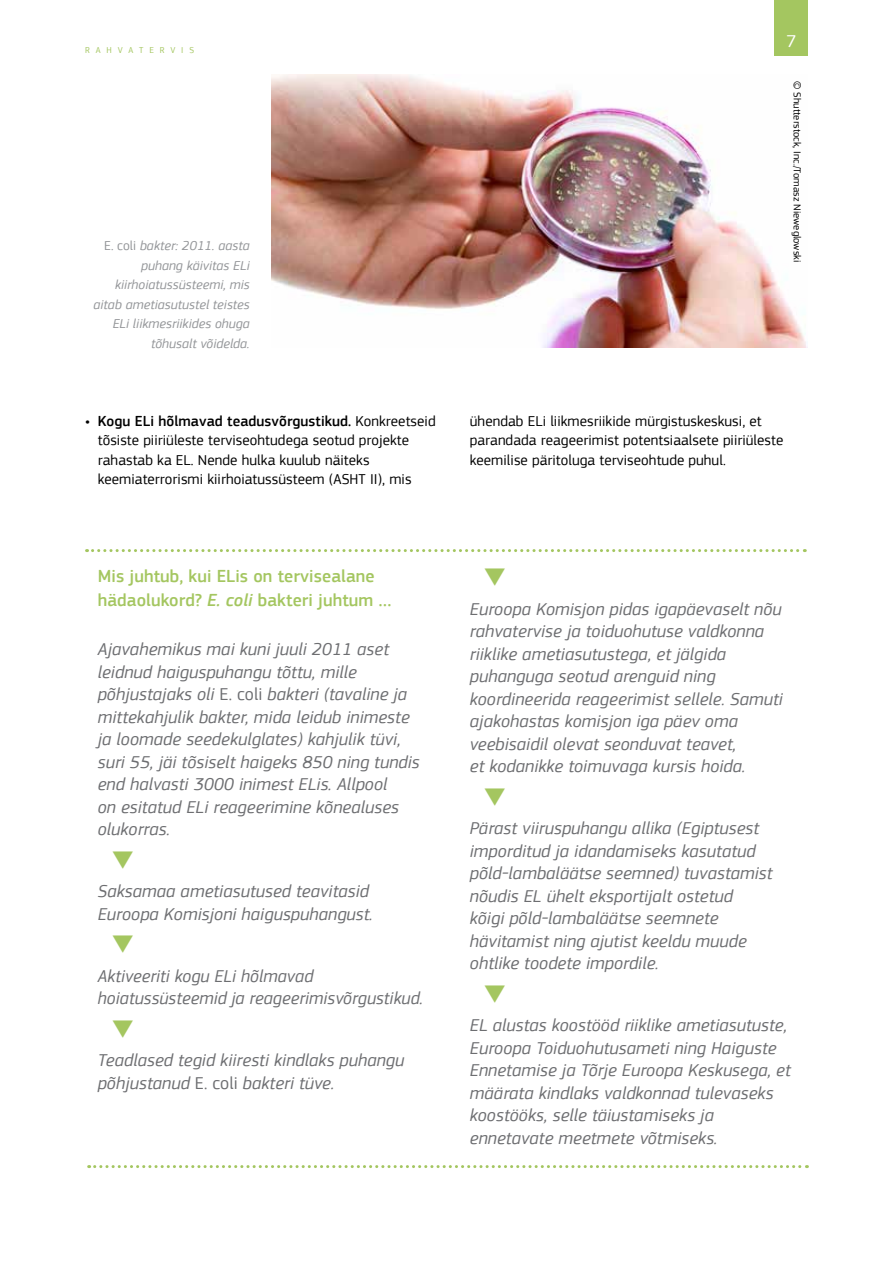
<style>
.page{position:relative;width:893px;height:1263px;background:#fff}
.page>*{position:absolute;margin:0;border:0;box-sizing:border-box;transform-origin:0 0}
.t1{font:italic 18px/22.5px "EC Square Sans Pro";letter-spacing:.005em;color:#6d6e71}
.t2{font:500 18px/24px "EC Square Sans Pro";letter-spacing:.005em;color:#a4c660}
.t3{font:18px "EC Square Sans Pro";color:#fff}
.t4{font:15px/19.5px "EC Square Sans Pro";letter-spacing:.005em;color:#000}
.t5{font:italic 13.5px/19.5px "EC Square Sans Pro";letter-spacing:.005em;color:#939598;text-align:right}
.t6{font:10.5px "EC Square Sans Pro";color:#000}
.t7{font:9px "EC Square Sans Pro";letter-spacing:.66em;color:#a4c660}
.s1{font-style:normal}
.s2{font-weight:500}
.s3{font-style:italic}
</style>
<div class="page">
<div style="left:775px;top:0;width:33px;height:55px;background:#a4c660"></div>
<svg style="left:89px;top:1165px;width:718px;height:3px"></svg>
<svg style="left:87px;top:549px;width:718px;height:3px"></svg>
<img style="left:271px;top:75px;width:537px;height:273px">
<p class="t7" style="left:85px;top:45px;width:111px">Rahvatervis</p>
<p class="t5" style="left:94px;top:236px;width:158px"><span class="s1">E. coli</span> bakter: 2011. aasta puhang käivitas ELi kiirhoiatussüsteemi, mis aitab ametiasutustel teistes<br>ELi liikmesriikides ohuga tõhusalt võidelda.</p>
<p class="t4" style="left:98px;top:411px;width:339px;text-indent:-13px"><span class="s2">• Kogu ELi hõlmavad teadusvõrgustikud.</span> Konkreetseid tõsiste piiriüleste terviseohtudega seotud projekte rahastab ka EL. Nende hulka kuulub näiteks keemiaterrorismi kiirhoiatussüsteem (ASHT II), mis</p>
<p class="t2" style="left:98px;top:564px;width:295px">Mis juhtub, kui ELis on tervisealane hädaolukord? <span class="s3">E. coli</span> bakteri juhtum …</p>
<p class="t1" style="left:98px;top:638px;width:323px">Ajavahemikus mai kuni juuli 2011 aset leidnud haiguspuhangu tõttu, mille põhjustajaks oli <span class="s1">E. coli</span> bakteri (tavaline ja mittekahjulik bakter, mida leidub inimeste ja loomade seedekulglates) kahjulik tüvi, suri 55, jäi tõsiselt haigeks 850 ning tundis end halvasti 3000 inimest ELis. Allpool<br>on esitatud ELi reageerimine kõnealuses olukorras.</p>
<p class="t1" style="left:98px;top:880px;width:277px"><sup>▼</sup>Saksamaa ametiasutused teavitasid<br>Euroopa Komisjoni haiguspuhangust.</p>
<p class="t1" style="left:98px;top:964px;width:327px"><sup>▼</sup>Aktiveeriti kogu ELi hõlmavad hoiatussüsteemid ja reageerimisvõrgustikud.</p>
<p class="t1" style="left:98px;top:1049px;width:308px"><sup>▼</sup>Teadlased tegid kiiresti kindlaks puhangu põhjustanud <span class="s1">E. coli</span> bakteri tüve.</p>
<p class="t3" style="left:786px;top:30px;width:12px">7</p>
<p class="t6" style="left:803px;top:81px;width:183px;rotate:90deg">© Shutterstock, Inc./Tomasz Nieweglowski</p>
<p class="t4" style="left:470px;top:411px;width:315px">ühendab ELi liikmesriikide mürgistuskeskusi, et parandada reageerimist potentsiaalsete piiriüleste keemilise päritoluga terviseohtude puhul.</p>
<p class="t1" style="left:470px;top:598px;width:315px"><sup>▼</sup>Euroopa Komisjon pidas igapäevaselt nõu rahvatervise ja toiduohutuse valdkonna riiklike ametiasutustega, et jälgida puhanguga seotud arenguid ning koordineerida reageerimist sellele. Samuti ajakohastas komisjon iga päev oma veebisaidil olevat seonduvat teavet,<br>et kodanikke toimuvaga kursis hoida.</p>
<p class="t1" style="left:470px;top:817px;width:304px"><sup>▼</sup>Pärast viiruspuhangu allika (Egiptusest imporditud ja idandamiseks kasutatud põld-lambaläätse seemned) tuvastamist nõudis EL ühelt eksportijalt ostetud<br>kõigi põld-lambaläätse seemnete hävitamist ning ajutist keeldu muude ohtlike toodete impordile.</p>
<p class="t1" style="left:470px;top:1014px;width:322px"><sup>▼</sup>EL alustas koostööd riiklike ametiasutuste, Euroopa Toiduohutusameti ning Haiguste Ennetamise ja Tõrje Euroopa Keskusega, et määrata kindlaks valdkonnad tulevaseks koostööks, selle täiustamiseks ja ennetavate meetmete võtmiseks.</p>
</div>
